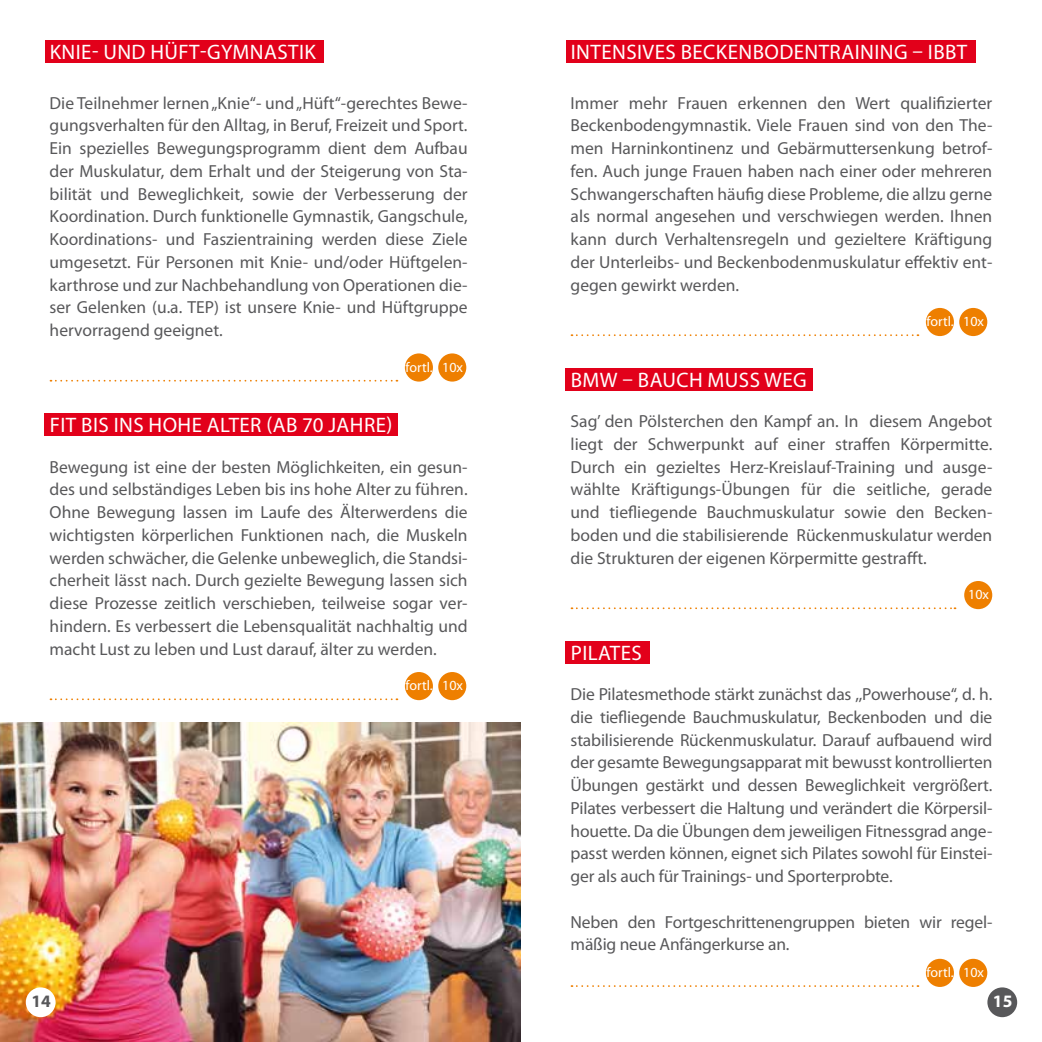
<style>
.page{position:relative;width:1042px;height:1042px;background:#fff}
.page>*{position:absolute;margin:0;border:0;box-sizing:border-box;transform-origin:0 0}
.t1{font:21px "Myriad Pro";letter-spacing:.02em;color:#fff}
.t2{font:17.5px/22.8px "Myriad Pro";color:#58585a;text-align:justify}
.t3{font:700 17.5px "Myriad Pro";color:#fff}
.t4{font:700 17.5px "Myriad Pro";color:#58585a}
.t5{font:14px "Myriad Pro";color:#fff}
</style>
<div class="page">
<div style="left:566px;top:641px;width:84px;height:23px;background:#e2001a"></div>
<div style="left:566px;top:368px;width:247px;height:23px;background:#e2001a"></div>
<div style="left:566px;top:41px;width:409px;height:22px;background:#e2001a"></div>
<svg style="left:571px;top:334px;width:347px;height:2px"></svg>
<div style="left:926px;top:308px;width:28px;height:28px;background:#ee7f00;border-radius:50%"></div>
<div style="left:959px;top:308px;width:28px;height:28px;background:#ee7f00;border-radius:50%"></div>
<svg style="left:571px;top:607px;width:384px;height:2px"></svg>
<div style="left:964px;top:581px;width:28px;height:28px;background:#ee7f00;border-radius:50%"></div>
<svg style="left:571px;top:985px;width:347px;height:2px"></svg>
<div style="left:926px;top:959px;width:28px;height:28px;background:#ee7f00;border-radius:50%"></div>
<div style="left:959px;top:959px;width:28px;height:28px;background:#ee7f00;border-radius:50%"></div>
<div style="left:987px;top:987px;width:30px;height:30px;background:#58585a;border-radius:50%"></div>
<div style="left:45px;top:413px;width:353px;height:23px;background:#e2001a"></div>
<div style="left:45px;top:41px;width:278px;height:22px;background:#e2001a"></div>
<svg style="left:50px;top:380px;width:347px;height:2px"></svg>
<div style="left:405px;top:353px;width:28px;height:29px;background:#ee7f00;border-radius:50%"></div>
<div style="left:438px;top:353px;width:28px;height:29px;background:#ee7f00;border-radius:50%"></div>
<svg style="left:50px;top:698px;width:347px;height:2px"></svg>
<div style="left:405px;top:672px;width:28px;height:28px;background:#ee7f00;border-radius:50%"></div>
<div style="left:438px;top:672px;width:28px;height:28px;background:#ee7f00;border-radius:50%"></div>
<img style="left:0;top:723px;width:521px;height:319px">
<div style="left:26px;top:987px;width:30px;height:30px;background:#fff;border-radius:50%"></div>
<p class="t1" style="left:50px;top:39px;width:267px">KNIE- UND HÜFT-GYMNASTIK</p>
<p class="t2" style="left:50px;top:91px;width:419px">Die Teilnehmer lernen „Knie“- und „Hüft“-gerechtes Bewe&shy;gungsverhalten für den Alltag, in Beruf, Freizeit und Sport.<br>Ein spezielles Bewegungsprogramm dient dem Aufbau der Muskulatur, dem Erhalt und der Steigerung von Sta&shy;bilität und Beweglichkeit, sowie der Verbesserung der Koordination. Durch funktionelle Gymnastik, Gangschule, Koordinations- und Faszientraining werden diese Ziele umgesetzt. Für Personen mit Knie- und/oder Hüftgelen&shy;karthrose und zur Nachbehandlung von Operationen die&shy;ser Gelenken (u.a. TEP) ist unsere Knie- und Hüftgruppe hervorragend geeignet.</p>
<p class="t5" style="left:406px;top:358px;width:59px">fortl. 10x</p>
<p class="t1" style="left:50px;top:412px;width:344px">FIT BIS INS HOHE ALTER (AB 70 JAHRE)</p>
<p class="t2" style="left:50px;top:455px;width:419px">Bewegung ist eine der besten Möglichkeiten, ein gesun&shy;des und selbständiges Leben bis ins hohe Alter zu führen.<br>Ohne Bewegung lassen im Laufe des Älterwerdens die wichtigsten körperlichen Funktionen nach, die Muskeln werden schwächer, die Gelenke unbeweglich, die Standsi&shy;cherheit lässt nach. Durch gezielte Bewegung lassen sich diese Prozesse zeitlich verschieben, teilweise sogar ver&shy;hindern. Es verbessert die Lebensqualität nachhaltig und macht Lust zu leben und Lust darauf, älter zu werden.</p>
<p class="t5" style="left:406px;top:677px;width:59px">fortl. 10x</p>
<p class="t4" style="left:31px;top:990px;width:21px">14</p>
<p class="t1" style="left:571px;top:39px;width:398px">INTENSIVES BECKENBODENTRAINING – IBBT</p>
<p class="t2" style="left:570px;top:91px;width:423px">Immer mehr Frauen erkennen den Wert qualifizierter Beckenbodengymnastik. Viele Frauen sind von den The&shy;men Harninkontinenz und Gebärmuttersenkung betrof&shy;fen. Auch junge Frauen haben nach einer oder mehreren Schwangerschaften häufig diese Probleme, die allzu gerne als normal angesehen und verschwiegen werden. Ihnen kann durch Verhaltensregeln und gezieltere Kräftigung der Unterleibs- und Beckenbodenmuskulatur effektiv ent&shy;gegen gewirkt werden.</p>
<p class="t5" style="left:926px;top:313px;width:59px">fortl. 10x</p>
<p class="t1" style="left:571px;top:366px;width:237px">BMW – BAUCH MUSS WEG</p>
<p class="t2" style="left:570px;top:409px;width:423px">Sag’ den Pölsterchen den Kampf an. In diesem Angebot liegt der Schwerpunkt auf einer straffen Körpermitte.<br>Durch ein gezieltes Herz-Kreislauf-Training und ausge&shy;wählte Kräftigungs-Übungen für die seitliche, gerade und tiefliegende Bauchmuskulatur sowie den Becken&shy;boden und die stabilisierende Rückenmuskulatur werden die Strukturen der eigenen Körpermitte gestrafft.</p>
<p class="t5" style="left:968px;top:586px;width:22px">10x</p>
<p class="t1" style="left:571px;top:639px;width:72px">PILATES</p>
<p class="t2" style="left:570px;top:682px;width:423px">Die Pilatesmethode stärkt zunächst das ,,Powerhouse“, d. h. die tiefliegende Bauchmuskulatur, Beckenboden und die stabilisierende Rückenmuskulatur. Darauf aufbauend wird der gesamte Bewegungsapparat mit bewusst kontrollierten Übungen gestärkt und dessen Beweglichkeit vergrößert.<br>Pilates verbessert die Haltung und verändert die Körpersil&shy;houette. Da die Übungen dem jeweiligen Fitnessgrad ange&shy;passt werden können, eignet sich Pilates sowohl für Einstei&shy;ger als auch für Trainings- und Sporterprobte.</p>
<p class="t2" style="left:570px;top:910px;width:423px">Neben den Fortgeschrittenengruppen bieten wir regel&shy;mäßig neue Anfängerkurse an.</p>
<p class="t5" style="left:926px;top:964px;width:59px">fortl. 10x</p>
<p class="t3" style="left:993px;top:990px;width:21px">15</p>
</div>
